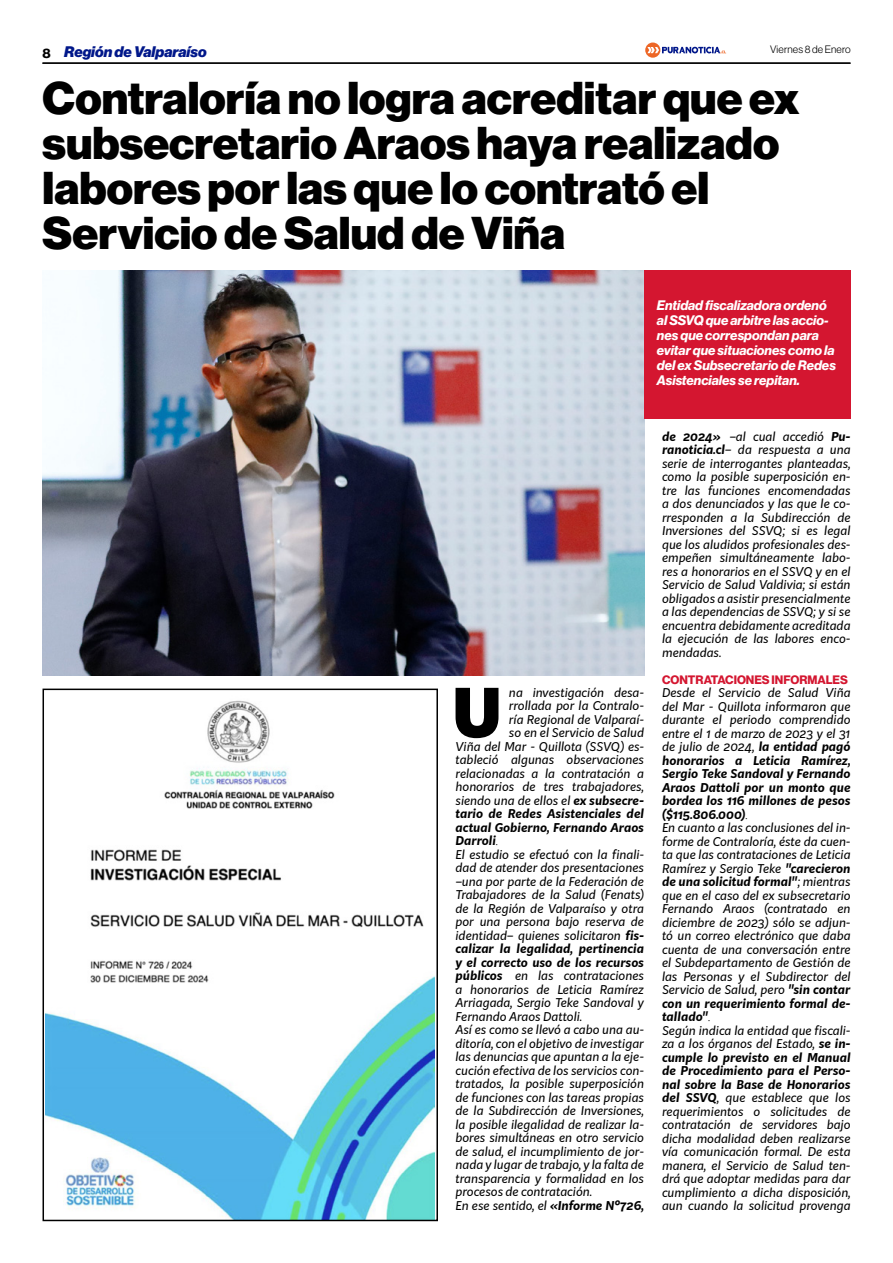
<style>
.page{position:relative;width:893px;height:1263px;background:#fff}
.page>*{position:absolute;margin:0;border:0;box-sizing:border-box;transform-origin:0 0}
.t1{font:900 66.3px "Kit Sans";color:#000}
.t2{font:900 45px/45px "Neue Haas Display";color:#000}
.t3{font:italic 900 15px "Neue Haas Display";color:#00178a}
.t4{font:italic 700 13.5px/15px "Neue Haas Display";color:#fff}
.t5{font:italic 12px/13.5px "Kit Sans";color:#000;text-align:justify}
.t6{font:italic 700 12px "Kit Sans";color:#000}
.t7{font:12px "N Haas Grotesk DS Pro 75 Bd";color:#d41630}
.t8{font:10.5px "N Haas Grotesk DS Pro 45 Lt";letter-spacing:.02em;color:#000}
.s1{font-family:"N Haas Grotesk DS Pro 75 Bd";font-weight:400;font-style:normal;font-size:13.5px;color:#000}
.s2{font-weight:700}
.s3{font-family:"Times New Roman";font-weight:400}
.s4{font-family:"Times New Roman"}
</style>
<div class="page">
<hr style="left:43px;top:63px;width:807px;height:1px;background:#000">
<svg style="left:645px;top:43px;width:81px;height:15px"></svg>
<img style="left:46px;top:700px;width:389px;height:518px">
<div style="left:43px;top:689px;width:395px;height:532px;border:2px solid #000"></div>
<img style="left:43px;top:270px;width:601px;height:405px">
<div style="left:644px;top:270px;width:206px;height:148px;background:#d41630"></div>
<p class="t3" style="left:43px;top:43px;width:166px"><span class="s1">8</span> Región de Valparaíso</p>
<p class="t8" style="left:770px;top:44px;width:82px">Viernes 8 de Enero</p>
<h2 class="t2" style="left:43px;top:77px;width:758px">Contraloría no logra acreditar que ex subsecretario Araos haya realizado labores por las que lo contrató el Servicio de Salud de Viña</h2>
<p class="t4" style="left:657px;top:298px;width:181px">Entidad fiscalizadora ordenó al SSVQ que arbitre las accio&shy;nes que correspondan para evitar que situaciones como la del ex Subsecretario de Redes<br>Asistenciales se repitan.</p>
<h1 class="t1" style="left:453px;top:653px;width:49px">U</h1>
<p class="t5" style="left:509px;top:685px;width:137px">na investigación desa-</p>
<p class="t5" style="left:509px;top:698px;width:137px">rrollada por la Contralo-</p>
<p class="t5" style="left:509px;top:712px;width:137px">ría Regional de Valparaí-</p>
<p class="t5" style="left:509px;top:725px;width:137px">so en el Servicio de Salud</p>
<p class="t5" style="left:456px;top:739px;width:190px">Viña del Mar - Quillota (SSVQ) es-</p>
<p class="t5" style="left:456px;top:752px;width:190px">tableció algunas observaciones</p>
<p class="t5" style="left:456px;top:766px;width:190px">relacionadas a la contratación a</p>
<p class="t5" style="left:456px;top:779px;width:190px">honorarios de tres trabajadores,</p>
<p class="t5" style="left:456px;top:793px;width:190px">siendo una de ellos el <span class="s2">ex subsecre-</span></p>
<p class="t6" style="left:456px;top:803px;width:190px">tario de Redes Asistenciales del</p>
<p class="t6" style="left:456px;top:817px;width:190px">actual Gobierno, Fernando Araos</p>
<p class="t6" style="left:456px;top:830px;width:45px">Darroli<span class="s3">.</span></p>
<p class="t5" style="left:456px;top:847px;width:190px">El estudio se efectuó con la finali-</p>
<p class="t5" style="left:456px;top:860px;width:190px">dad de atender dos presentaciones</p>
<p class="t5" style="left:456px;top:874px;width:190px">–una por parte de la Federación de</p>
<p class="t5" style="left:456px;top:887px;width:190px">Trabajadores de la Salud (Fenats)</p>
<p class="t5" style="left:456px;top:901px;width:190px">de la Región de Valparaíso y otra</p>
<p class="t5" style="left:456px;top:914px;width:190px">por una persona bajo reserva de</p>
<p class="t5" style="left:456px;top:928px;width:190px">identidad– quienes solicitaron <span class="s2">fis-</span></p>
<p class="t6" style="left:456px;top:938px;width:190px">calizar la legalidad, pertinencia</p>
<p class="t6" style="left:456px;top:952px;width:190px">y el correcto uso de los recursos</p>
<p class="t5" style="left:456px;top:968px;width:190px"><span class="s2">públicos</span> en las contrataciones</p>
<p class="t5" style="left:456px;top:982px;width:190px">a honorarios de Leticia Ramírez</p>
<p class="t5" style="left:456px;top:995px;width:190px">Arriagada, Sergio Teke Sandoval y</p>
<p class="t5" style="left:456px;top:1009px;width:128px">Fernando Araos Dattoli.</p>
<p class="t5" style="left:456px;top:1022px;width:190px">Así es como se llevó a cabo una au-</p>
<p class="t5" style="left:456px;top:1036px;width:190px">ditoría, con el objetivo de investigar</p>
<p class="t5" style="left:456px;top:1049px;width:190px">las denuncias que apuntan a la eje-</p>
<p class="t5" style="left:456px;top:1063px;width:190px">cución efectiva de los servicios con-</p>
<p class="t5" style="left:456px;top:1076px;width:190px">tratados, la posible superposición</p>
<p class="t5" style="left:456px;top:1090px;width:190px">de funciones con las tareas propias</p>
<p class="t5" style="left:456px;top:1103px;width:190px">de la Subdirección de Inversiones,</p>
<p class="t5" style="left:456px;top:1117px;width:190px">la posible ilegalidad de realizar la-</p>
<p class="t5" style="left:456px;top:1130px;width:190px">bores simultáneas en otro servicio</p>
<p class="t5" style="left:456px;top:1144px;width:190px">de salud, el incumplimiento de jor-</p>
<p class="t5" style="left:456px;top:1157px;width:190px">nada y lugar de trabajo, y la falta de</p>
<p class="t5" style="left:456px;top:1171px;width:190px">transparencia y formalidad en los</p>
<p class="t5" style="left:456px;top:1184px;width:138px">procesos de contratación.</p>
<p class="t5" style="left:456px;top:1198px;width:190px">En ese sentido, el <span class="s2">«Informe Nº726,</span></p>
<p class="t5" style="left:662px;top:429px;width:190px"><span class="s2">de 2024»</span> –al cual accedió <span class="s2">Pu&shy;ranoticia.cl</span>– da respuesta a una serie de interrogantes planteadas, como la posible superposición en&shy;tre las funciones encomendadas a dos denunciados y las que le co&shy;rresponden a la Subdirección de Inversiones del SSVQ; si es legal que los aludidos profesionales des&shy;empeñen simultáneamente labo&shy;res a honorarios en el SSVQ y en el Servicio de Salud Valdivia; si están obligados a asistir presencialmente a las dependencias de SSVQ; y si se encuentra debidamente acreditada la ejecución de las labores enco&shy;mendadas.</p>
<p class="t7" style="left:662px;top:672px;width:187px">CONTRATACIONES INFORMALES</p>
<p class="t5" style="left:662px;top:685px;width:190px;text-align:left">Desde el Servicio de Salud Viña del Mar - Quillota informaron que durante el periodo comprendido entre el 1 de marzo de 2023 y el 31 de julio de 2024, <span class="s2">la entidad pagó honorarios a Leticia Ramírez,<br>Sergio Teke Sandoval y Fernando<br>Araos Dattoli por un monto que bordea los 116 millones de pesos ($115.806.000)</span><span class="s4">.<br></span>En cuanto a las conclusiones del in&shy;forme de Contraloría, éste da cuen&shy;ta que las contrataciones de Leticia<br>Ramírez y Sergio Teke <span class="s2">"carecieron de una solicitud formal"</span>; mientras que en el caso del ex subsecretario<br>Fernando Araos (contratado en diciembre de 2023) sólo se adjun&shy;tó un correo electrónico que daba cuenta de una conversación entre el Subdepartamento de Gestión de las Personas y el Subdirector del<br>Servicio de Salud, pero <span class="s2">"sin contar con un requerimiento formal de&shy;tallado"</span><span class="s4">.<br></span>Según indica la entidad que fiscali&shy;za a los órganos del Estado, <span class="s2">se in&shy;cumple lo previsto en el Manual de Procedimiento para el Perso&shy;nal sobre la Base de Honorarios del SSVQ</span>, que establece que los requerimientos o solicitudes de contratación de servidores bajo dicha modalidad deben realizarse vía comunicación formal. De esta manera, el Servicio de Salud ten&shy;drá que adoptar medidas para dar cumplimiento a dicha disposición, aun cuando la solicitud provenga</p>
</div>
